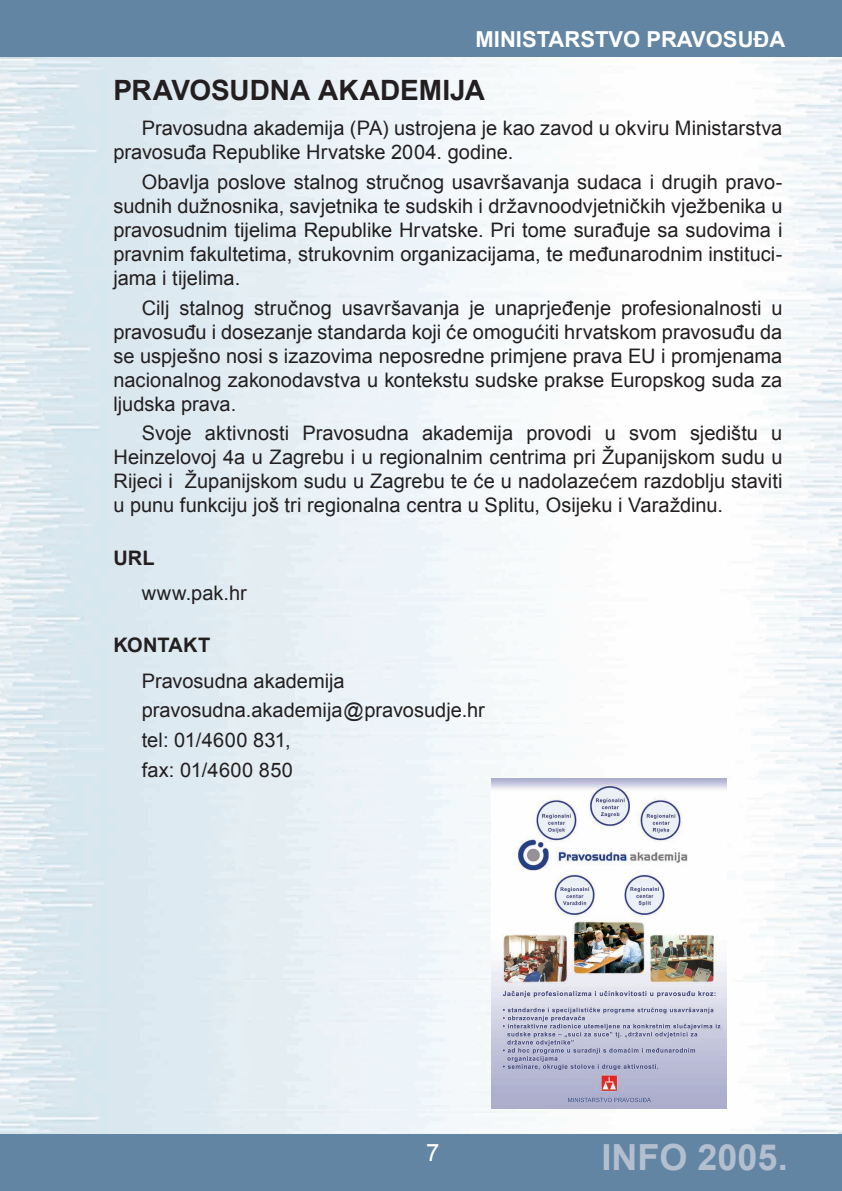
<style>
.page{position:relative;width:842px;height:1191px;background:#fff}
.page>*{position:absolute;margin:0;border:0;box-sizing:border-box;transform-origin:0 0}
.t1{font:700 36px "Arial";color:#b3bfcf}
.t2{font:700 28px "Arial";color:#231f20}
.t3{font:24px "Arial";color:#fff}
.t4{font:700 22px "Arial";color:#fff}
.t5{font:20px/24px "Arial";color:#231f20;text-align:justify}
.t6{font:700 20px "Arial";letter-spacing:.005em;color:#231f20}
</style>
<div class="page">
<div style="left:0;top:1134px;width:842px;height:57px;background:#6385a4"></div>
<div style="left:0;top:0;width:842px;height:57px;background:#6385a4"></div>
<img style="left:491px;top:779px;width:235px;height:329px">
<p class="t4" style="left:476px;top:25px;width:311px">MINISTARSTVO PRAVOSUĐA</p>
<h2 class="t2" style="left:113px;top:71px;width:373px">PRAVOSUDNA AKADEMIJA</h2>
<p class="t5" style="left:113px;top:116px;width:670px;text-indent:28px">Pravosudna akademija (PA) ustrojena je kao zavod u okviru Ministarstva pravosuđa Republike Hrvatske 2004. godine.</p>
<p class="t5" style="left:113px;top:170px;width:670px;text-indent:28px">Obavlja poslove stalnog stručnog usavršavanja sudaca i drugih pravo&shy;sudnih dužnosnika, savjetnika te sudskih i državnoodvjetničkih vježbenika u pravosudnim tijelima Republike Hrvatske. Pri tome surađuje sa sudovima i pravnim fakultetima, strukovnim organizacijama, te međunarodnim instituci&shy;jama i tijelima.</p>
<p class="t5" style="left:113px;top:296px;width:671px;text-indent:28px">Cilj stalnog stručnog usavršavanja je unaprjeđenje profesionalnosti u pravosuđu i dosezanje standarda koji će omogućiti hrvatskom pravosuđu da se uspješno nosi s izazovima neposredne primjene prava EU i promjenama nacionalnog zakonodavstva u kontekstu sudske prakse Europskog suda za ljudska prava.</p>
<p class="t5" style="left:113px;top:421px;width:671px;text-indent:28px">Svoje aktivnosti Pravosudna akademija provodi u svom sjedištu u Heinzelovoj 4a u Zagrebu i u regionalnim centrima pri Županijskom sudu u Rijeci i Županijskom sudu u Zagrebu te će u nadolazećem razdoblju staviti u punu funkciju još tri regionalna centra u Splitu, Osijeku i Varaždinu.</p>
<p class="t6" style="left:113px;top:544px;width:43px">URL</p>
<p class="t5" style="left:142px;top:581px;width:107px">www.pak.hr</p>
<p class="t6" style="left:113px;top:632px;width:98px">KONTAKT</p>
<p class="t5" style="left:142px;top:666px;width:345px;line-height:29.6px;text-align:left">Pravosudna akademija pravosudna.akademija@pravosudje.hr tel: 01/4600 831,<br>fax: 01/4600 850</p>
<p class="t3" style="left:426px;top:1137px;width:15px">7</p>
<h1 class="t1" style="left:602px;top:1133px;width:188px">INFO 2005.</h1>
</div>
